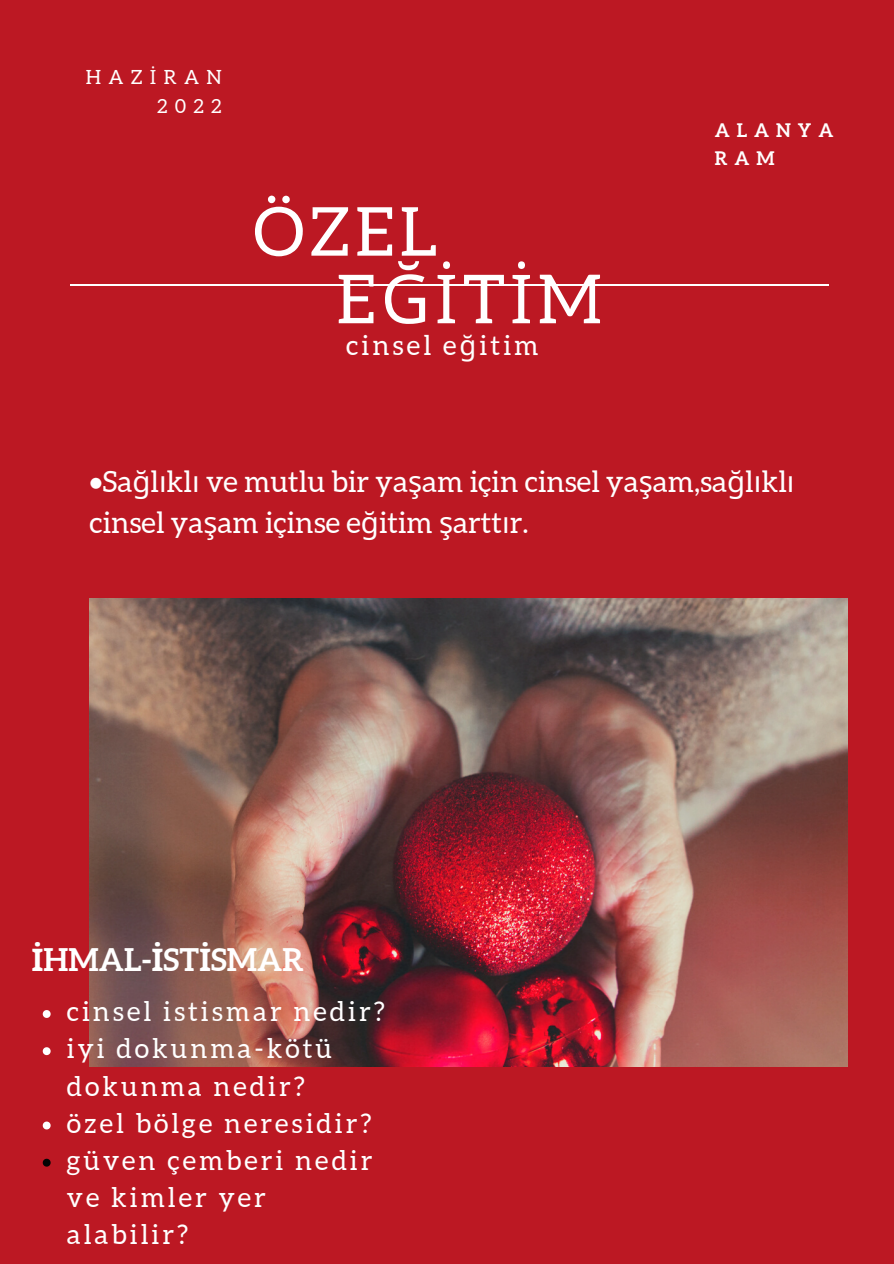
<style>
.page{position:relative;width:894px;height:1264px;background:#fff}
.page>*{position:absolute;margin:0;border:0;box-sizing:border-box;transform-origin:0 0}
.t1{font:67.65px/67.5px "Aleo";color:#fff}
.t2{font:700 31.05px "Aleo";color:#fff}
.t3{font:29.4px/40.5px "Aleo";color:#fff}
.t4{font:27.3px "Aleo";letter-spacing:.11em;color:#fff}
.t5{font:27.15px/37.2px "Aleo";letter-spacing:.11em;color:#fff}
.t6{font:19.5px/29.2px "Aleo";letter-spacing:.37em;color:#fff;text-align:right}
.t7{font:700 18.6px/28px "Aleo";letter-spacing:.37em;color:#fff}
.s1{font-family:"Noto Sans"}
</style>
<div class="page">
<div style="left:0;top:0;width:893px;height:1263px;background:#bc1823"></div>
<img style="left:89px;top:598px;width:758px;height:468px">
<svg style="left:43px;top:1010px;width:8px;height:7px"></svg>
<svg style="left:43px;top:1047px;width:8px;height:8px"></svg>
<svg style="left:43px;top:1121px;width:8px;height:8px"></svg>
<svg style="left:43px;top:1158px;width:8px;height:8px"></svg>
<hr style="left:70px;top:284px;width:758px;height:1px;background:#fff">
<p class="t6" style="left:86px;top:62px;width:137px">HAZ<span class="s1">İ</span>RAN<br>2022</p>
<h1 class="t1" style="left:336px;top:197px;width:267px;text-indent:-83px">ÖZEL<br>E<span class="s1">Ğİ</span>T<span class="s1">İ</span>M</h1>
<p class="t4" style="left:346px;top:330px;width:194px">cinsel e<span class="s1">ğ</span>itim</p>
<p class="t7" style="left:714px;top:116px;width:120px">ALANYA<br>RAM</p>
<p class="t3" style="left:89px;top:461px;width:706px">•Sa<span class="s1">ğ</span>l<span class="s1">ı</span>kl<span class="s1">ı</span> ve mutlu bir ya<span class="s1">ş</span>am için cinsel ya<span class="s1">ş</span>am,sa<span class="s1">ğ</span>l<span class="s1">ı</span>kl<span class="s1">ı </span>cinsel ya<span class="s1">ş</span>am içinse e<span class="s1">ğ</span>itim <span class="s1">ş</span>artt<span class="s1">ı</span>r.</p>
<p class="t2" style="left:31px;top:941px;width:274px"><span class="s1">İ</span>HMAL-<span class="s1">İ</span>ST<span class="s1">İ</span>SMAR</p>
<p class="t5" style="left:67px;top:992px;width:319px">cinsel istismar nedir? iyi dokunma-kötü dokunma nedir?<br>özel bölge neresidir? güven çemberi nedir ve kimler yer alabilir?</p>
</div>
